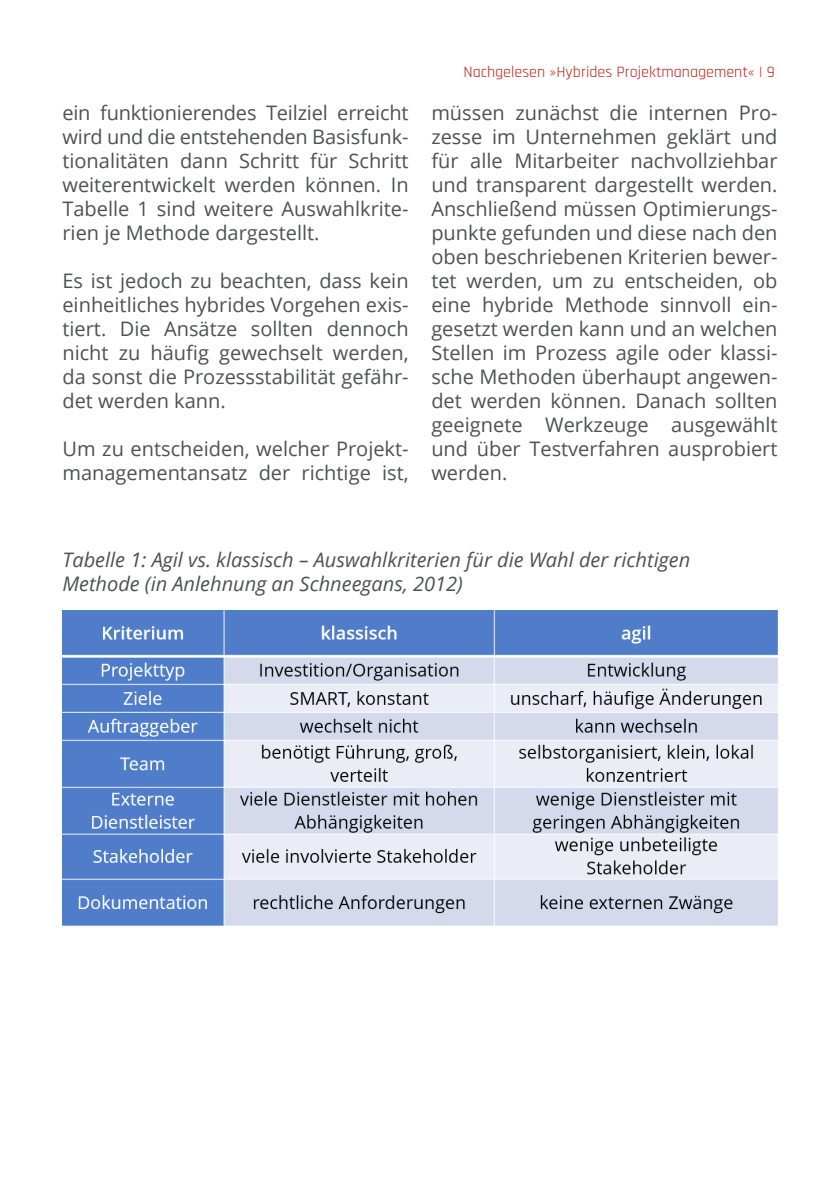
<style>
.page{position:relative;width:840px;height:1191px;background:#fff}
.page>*{position:absolute;margin:0;border:0;box-sizing:border-box;transform-origin:0 0}
.Headline_2{font:20px/24px "Open Sans";color:#4f5252;text-align:justify}
.Bildunterschrift{font:italic 20px/24px "Open Sans";color:#4f5252}
.t1{font:16px "Rajdhani";color:#bb2018}
</style>
<div class="page">
<img style="left:62px;top:610px;width:715px;height:316px">
<p class="Headline_2" style="left:62px;top:100px;width:347px">ein funktionierendes Teilziel erreicht wird und die entstehenden Basisfunk&shy;tionalitäten dann Schritt für Schritt weiterentwickelt werden können. In Tabelle 1 sind weitere Auswahlkrite&shy;rien je Methode dargestellt.</p>
<p class="Headline_2" style="left:62px;top:268px;width:347px">Es ist jedoch zu beachten, dass kein einheitliches hybrides Vorgehen exis&shy;tiert. Die Ansätze sollten dennoch nicht zu häufig gewechselt werden, da sonst die Prozessstabilität gefähr&shy;det werden kann.</p>
<p class="Headline_2" style="left:62px;top:436px;width:347px">Um zu entscheiden, welcher Projekt&shy;managementansatz der richtige ist,</p>
<p class="t1" style="left:463px;top:63px;width:312px">Nachgelesen »Hybrides Projektmanagement« | 9</p>
<p class="Headline_2" style="left:431px;top:100px;width:347px">müssen zunächst die internen Pro&shy;zesse im Unternehmen geklärt und für alle Mitarbeiter nachvollziehbar und transparent dargestellt werden.<br>Anschließend müssen Optimierungs&shy;punkte gefunden und diese nach den oben beschriebenen Kriterien bewer&shy;tet werden, um zu entscheiden, ob eine hybride Methode sinnvoll ein&shy;gesetzt werden kann und an welchen Stellen im Prozess agile oder klassi&shy;sche Methoden überhaupt angewen&shy;det werden können. Danach sollten geeignete Werkzeuge ausgewählt und über Testverfahren ausprobiert werden.</p>
<p class="Bildunterschrift" style="left:62px;top:547px;width:629px">Tabelle 1: Agil vs. klassisch – Auswahlkriterien für die Wahl der richtigen<br>Methode (in Anlehnung an Schneegans, 2012)</p>
</div>
